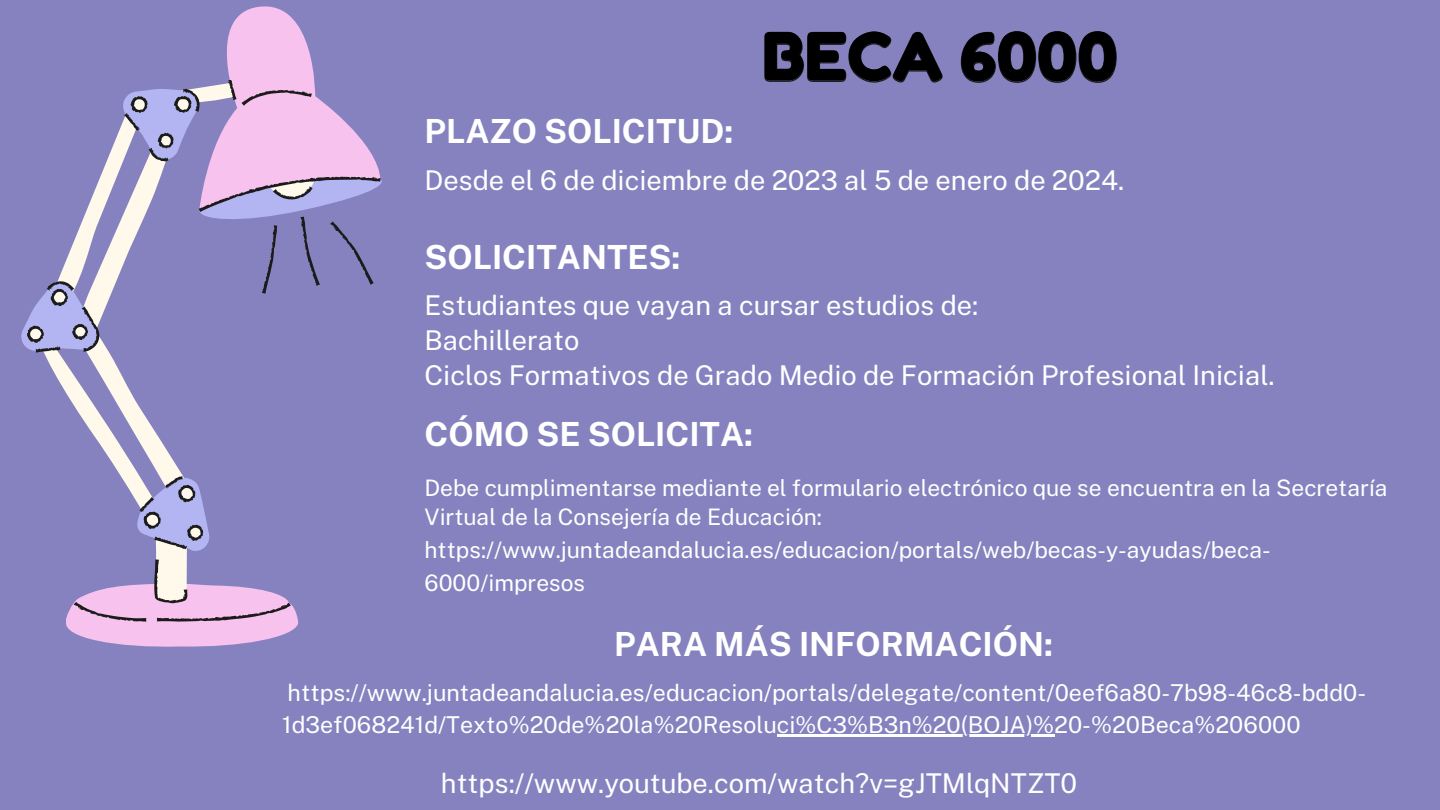
<style>
.page{position:relative;width:1440px;height:810px;background:#8582bf}
.page>*{position:absolute;margin:0;border:0;box-sizing:border-box;transform-origin:0 0}
.t1{font:66.2px "Fredoka One";color:#000}
.t2{font:700 33.2px "Public Sans";color:#fff}
.t3{font:27.2px "Public Sans";color:#fff}
.t4{font:23.2px/32.2px "Public Sans";color:#fff}
.t5{font:22.7px/33px "Public Sans";color:#fff}
</style>
<div class="page">
<svg style="left:66px;top:6px;width:249px;height:641px"></svg>
<svg style="left:27px;top:80px;width:354px;height:542px"></svg>
<svg style="left:764px;top:31px;width:353px;height:52px"></svg>
<hr style="left:777px;top:735px;width:277px;height:2px;background:#fff">
<p class="t1" style="left:762px;top:16px;width:357px">BECA 6000</p>
<p class="t2" style="left:425px;top:112px;width:310px">PLAZO SOLICITUD:</p>
<p class="t3" style="left:425px;top:164px;width:701px">Desde el 6 de diciembre de 2023 al 5 de enero de 2024.</p>
<p class="t2" style="left:425px;top:237px;width:258px">SOLICITANTES:</p>
<p class="t3" style="left:425px;top:290px;width:555px">Estudiantes que vayan a cursar estudios de:</p>
<p class="t3" style="left:425px;top:324px;width:156px">Bachillerato</p>
<p class="t3" style="left:425px;top:359px;width:852px">Ciclos Formativos de Grado Medio de Formación Profesional Inicial.</p>
<p class="t2" style="left:425px;top:415px;width:330px">CÓMO SE SOLICITA:</p>
<p class="t5" style="left:425px;top:471px;width:965px">Debe cumplimentarse mediante el formulario electrónico que se encuentra en la Secretaría</p>
<p class="t5" style="left:425px;top:500px;width:399px">Virtual de la Consejería de Educación:</p>
<p class="t5" style="left:425px;top:533px;width:848px">https://www.juntadeandalucia.es/educacion/portals/web/becas-y-ayudas/beca-<br>6000/impresos</p>
<p class="t2" style="left:614px;top:625px;width:440px">PARA MÁS INFORMACIÓN:</p>
<p class="t4" style="left:282px;top:676px;width:1085px">https://www.juntadeandalucia.es/educacion/portals/delegate/content/0eef6a80-7b98-46c8-bdd0-<br>1d3ef068241d/Texto%20de%20la%20Resoluci%C3%B3n%20(BOJA)%20-%20Beca%206000</p>
<p class="t3" style="left:441px;top:767px;width:638px">https://www.youtube.com/watch?v=gJTMlqNTZT0</p>
</div>
